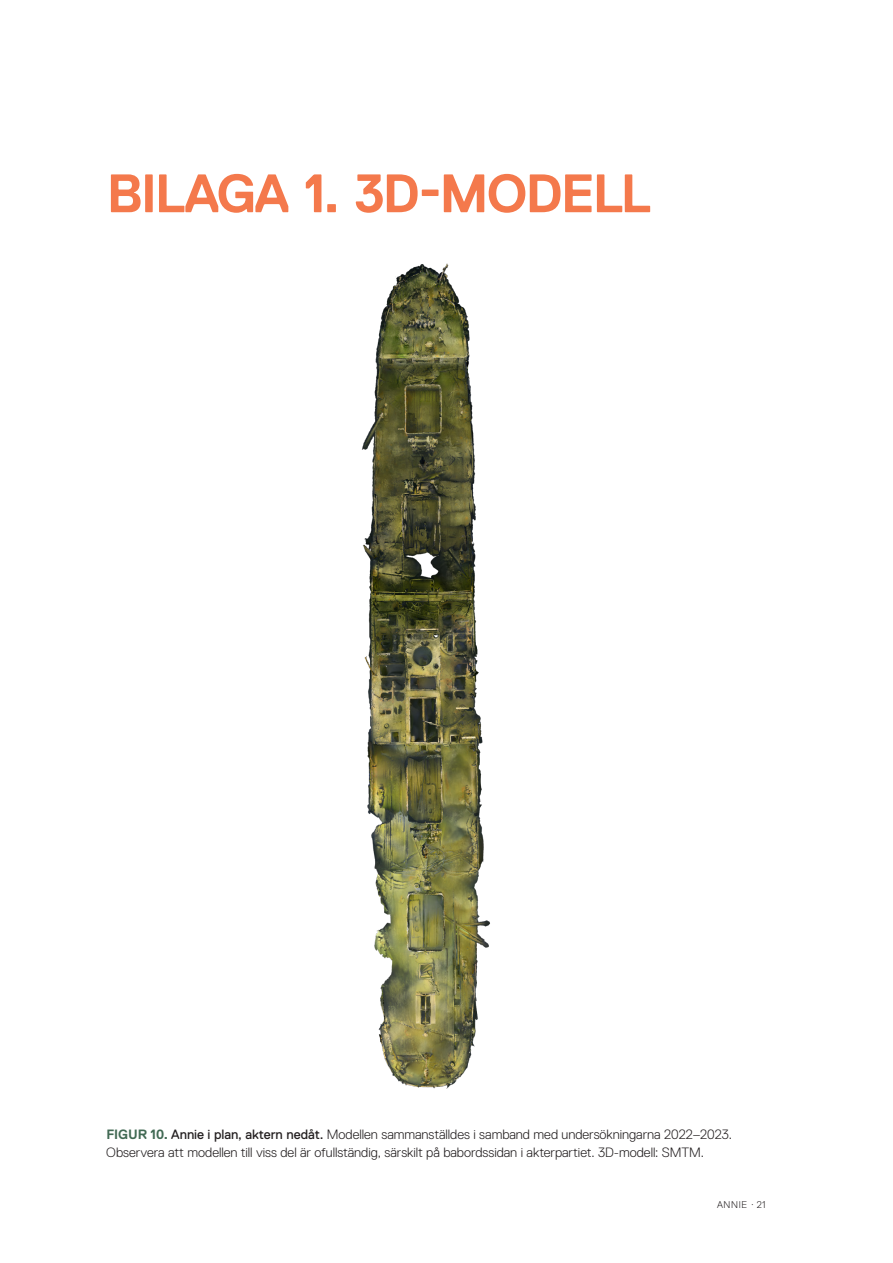
<style>
.page{position:relative;width:893px;height:1263px;background:#fff}
.page>*{position:absolute;margin:0;border:0;box-sizing:border-box;transform-origin:0 0}
.kapitelrubrik{font:700 54px "Replica Pro";letter-spacing:-.04em;color:#f4794c}
.Figurtext{font:300 13.5px/18px "Replica Pro";color:#231f20}
.t1{font:300 9.75px "Replica Pro";letter-spacing:.065em;color:#231f20}
.s1{font-weight:700;color:#426a54}
.s2{font-weight:400}
</style>
<div class="page">
<img style="left:361px;top:263px;width:129px;height:826px">
<h1 class="kapitelrubrik" style="left:107px;top:164px;width:546px">BILAGA 1. 3D-MODELL</h1>
<p class="Figurtext" style="left:106px;top:1126px;width:627px"><span class="s1">FIGUR 10.</span> <span class="s2">Annie i plan, aktern nedåt.</span> Modellen sammanställdes i samband med undersökningarna 2022–2023.<br>Observera att modellen till viss del är ofullständig, särskilt på babordssidan i akterpartiet. 3D-modell: SMTM.</p>
<p class="t1" style="left:717px;top:1199px;width:50px">ANNIE · 21</p>
</div>
